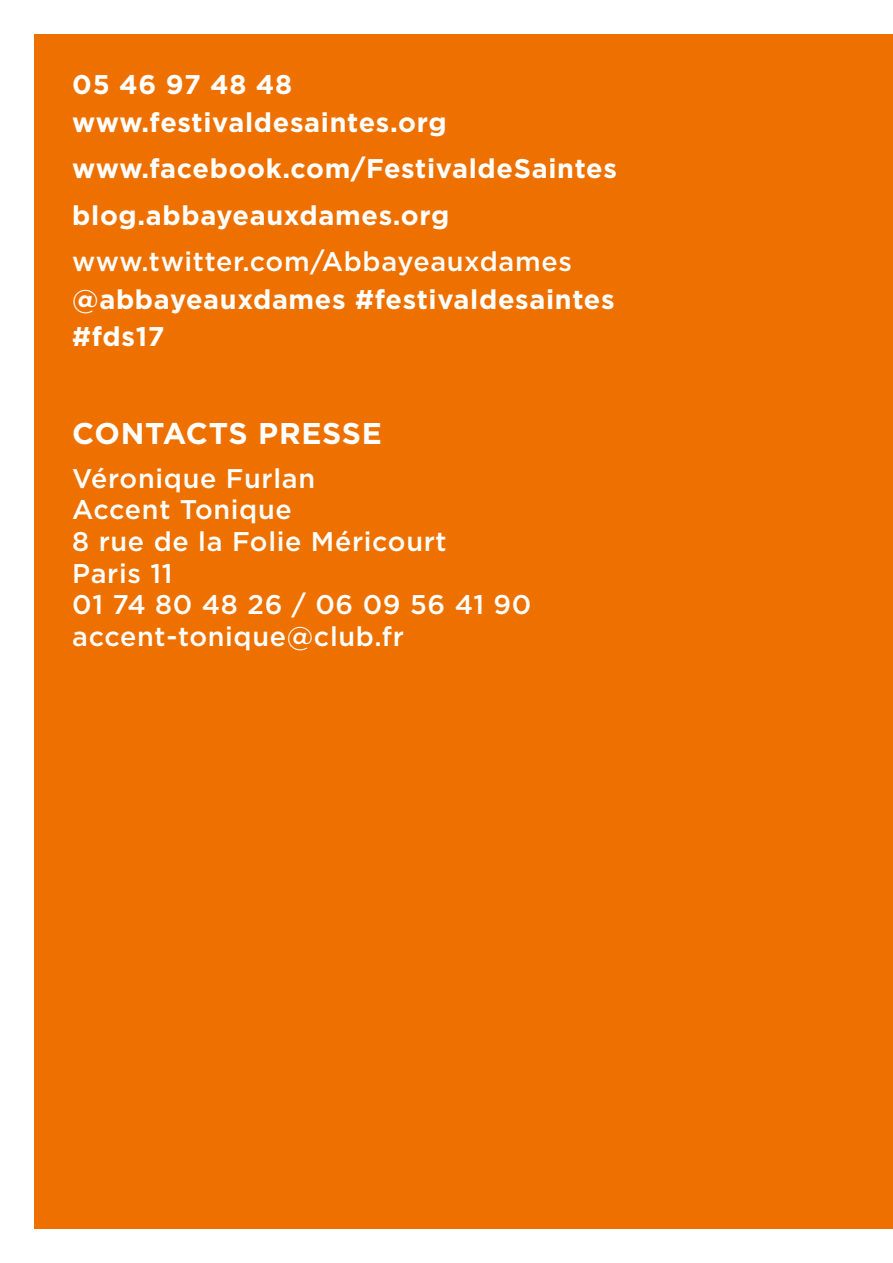
<style>
.page{position:relative;width:893px;height:1263px;background:#fff}
.page>*{position:absolute;margin:0;border:0;box-sizing:border-box;transform-origin:0 0}
.t1{font:700 30px "Gotham";letter-spacing:.025em;color:#fff}
.t2{font:700 27px/37.5px "Gotham";letter-spacing:.025em;color:#fff}
.t3{font:500 27px/31.5px "Gotham";letter-spacing:.025em;color:#fff}
</style>
<div class="page">
<div style="left:34px;top:34px;width:859px;height:1195px;background:#ee7100"></div>
<p class="t2" style="left:72px;top:66px;width:376px">05 46 97 48 48 www.festivaldesaintes.org</p>
<p class="t2" style="left:72px;top:145px;width:546px;line-height:46.5px">www.facebook.com/FestivaldeSaintes blog.abbayeauxdames.org</p>
<p class="t3" style="left:72px;top:245px;width:501px">www.twitter.com/Abbayeauxdames</p>
<p class="t2" style="left:72px;top:280px;width:544px">@abbayeauxdames #festivaldesaintes #fds17</p>
<p class="t1" style="left:72px;top:414px;width:311px">CONTACTS PRESSE</p>
<p class="t3" style="left:72px;top:462px;width:461px">Véronique Furlan<br>Accent Tonique<br>8 rue de la Folie Méricourt<br>Paris 11<br>01 74 80 48 26 / 06 09 56 41 90 accent-tonique@club.fr</p>
</div>
